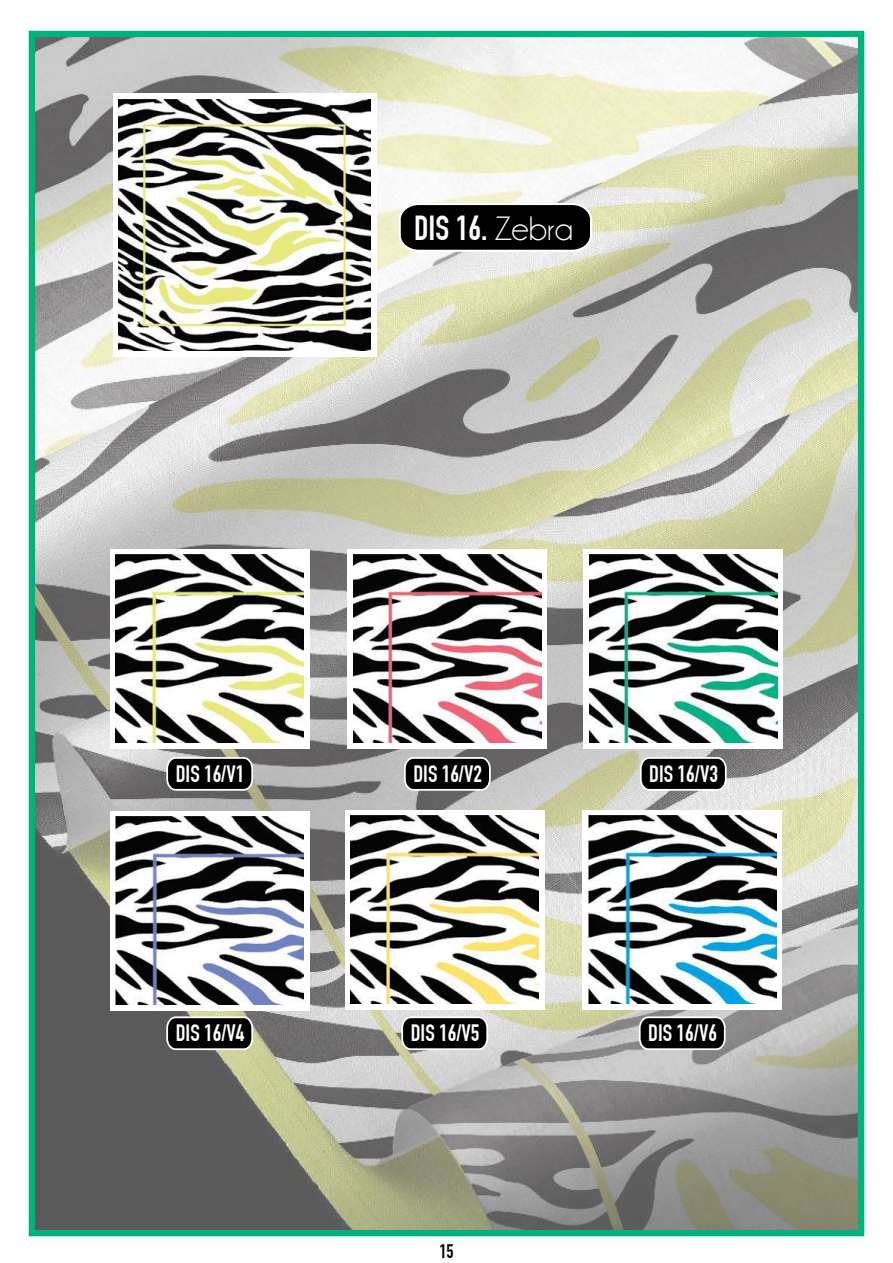
<style>
.page{position:relative;width:893px;height:1263px;background:#fff}
.page>*{position:absolute;margin:0;border:0;box-sizing:border-box;transform-origin:0 0}
.t1{font:700 34.05px "DIN Condensed";color:#fff}
.t2{font:700 23.25px "DIN Condensed";color:#fff}
.t3{font:700 19.2px "DIN Condensed";color:#000}
.s1{font-family:"Champagne&Limousines";font-weight:400}
</style>
<div class="page">
<img style="left:36px;top:38px;width:821px;height:1191px">
<div style="left:29px;top:31px;width:835px;height:1205px;border:6px solid #00b37d"></div>
<div style="left:110px;top:549px;width:200px;height:200px;background:#fff"></div>
<img style="left:116px;top:555px;width:188px;height:188px">
<div style="left:347px;top:549px;width:200px;height:200px;background:#fff"></div>
<img style="left:353px;top:555px;width:188px;height:188px">
<div style="left:583px;top:549px;width:200px;height:200px;background:#fff"></div>
<img style="left:589px;top:555px;width:188px;height:188px">
<div style="left:110px;top:811px;width:200px;height:199px;background:#fff"></div>
<img style="left:116px;top:816px;width:188px;height:189px">
<div style="left:345px;top:810px;width:200px;height:199px;background:#fff"></div>
<img style="left:351px;top:815px;width:188px;height:189px">
<div style="left:582px;top:810px;width:200px;height:199px;background:#fff"></div>
<img style="left:588px;top:815px;width:188px;height:189px">
<svg style="left:398px;top:202px;width:195px;height:51px;background:#2a2a29"></svg>
<div style="left:113px;top:93px;width:263px;height:264px;background:#fff"></div>
<img style="left:119px;top:100px;width:251px;height:251px">
<svg style="left:165px;top:756px;width:89px;height:36px;background:#2f2e2e"></svg>
<svg style="left:403px;top:756px;width:89px;height:36px;background:#303030"></svg>
<svg style="left:639px;top:756px;width:89px;height:36px;background:#353434"></svg>
<svg style="left:165px;top:1015px;width:89px;height:36px;background:#2f2f2c"></svg>
<svg style="left:400px;top:1015px;width:89px;height:36px;background:#373736"></svg>
<svg style="left:638px;top:1015px;width:88px;height:36px;background:#313131"></svg>
<h1 class="t1" style="left:414px;top:208px;width:160px">DIS 16. <span class="s1">Zebra</span></h1>
<p class="t2" style="left:176px;top:760px;width:70px">DIS 16/V1</p>
<p class="t2" style="left:413px;top:760px;width:70px">DIS 16/V2</p>
<p class="t2" style="left:649px;top:760px;width:70px">DIS 16/V3</p>
<p class="t2" style="left:176px;top:1019px;width:70px">DIS 16/V4</p>
<p class="t2" style="left:411px;top:1019px;width:70px">DIS 16/V5</p>
<p class="t2" style="left:648px;top:1019px;width:70px">DIS 16/V6</p>
<p class="t3" style="left:439px;top:1240px;width:16px">15</p>
</div>
